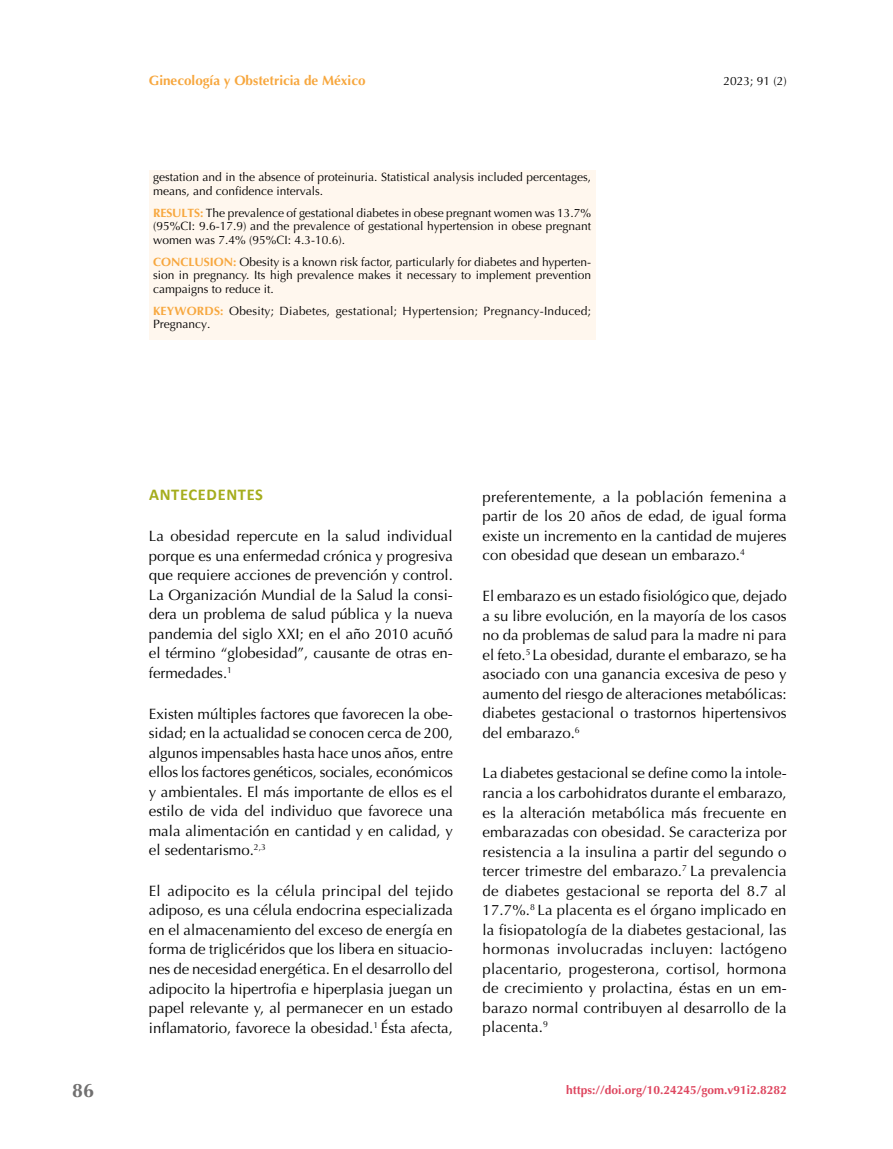
<style>
.page{position:relative;width:893px;height:1149px;background:#fff}
.page>*{position:absolute;margin:0;border:0;box-sizing:border-box;transform-origin:0 0}
.t1{font:700 19.5px "Optima";color:#706f6f}
.t2{font:700 16.5px "Calibri";letter-spacing:.04em;color:#a5ad1d}
.t3{font:15px/19.5px "Optima";color:#000;text-align:justify}
.t4{font:700 13.5px "Optima";color:#f7a73e}
.t5{font:12px/13.5px "Optima";color:#000;text-align:justify}
.t6{font:12px/13.5px "Optima";letter-spacing:.02em;color:#000}
.t7{font:700 12px "Optima";color:#de465f}
.s1{font-weight:700;color:#f7a73e}
</style>
<div class="page">
<div style="left:149px;top:170px;width:446px;height:169px;background:#fff7ee"></div>
<p class="t4" style="left:149px;top:73px;width:218px">Ginecología y Obstetricia de México</p>
<p class="t5" style="left:153px;top:170px;width:439px">gestation and in the absence of proteinuria. Statistical analysis included percentages, means, and confidence intervals.</p>
<p class="t5" style="left:153px;top:206px;width:440px"><span class="s1">RESULTS:</span> The prevalence of gestational diabetes in obese pregnant women was 13.7% (95%CI: 9.6-17.9) and the prevalence of gestational hypertension in obese pregnant women was 7.4% (95%CI: 4.3-10.6).</p>
<p class="t5" style="left:153px;top:255px;width:439px"><span class="s1">CONCLUSION:</span> Obesity is a known risk factor, particularly for diabetes and hyperten&shy;sion in pregnancy. Its high prevalence makes it necessary to implement prevention campaigns to reduce it.</p>
<p class="t6" style="left:153px;top:304px;width:439px"><span class="s1">KEYWORDS:</span> Obesity; Diabetes, gestational; Hypertension; Pregnancy-Induced;<br>Pregnancy.</p>
<p class="t5" style="left:723px;top:74px;width:65px">2023; 91 (2)</p>
<h1 class="t1" style="left:72px;top:1079px;width:23px">86</h1>
<p class="t2" style="left:149px;top:484px;width:115px">ANTECEDENTES</p>
<p class="t3" style="left:149px;top:526px;width:306px">La obesidad repercute en la salud individual porque es una enfermedad crónica y progresiva que requiere acciones de prevención y control.<br>La Organización Mundial de la Salud la consi&shy;dera un problema de salud pública y la nueva pandemia del siglo XXI; en el año 2010 acuñó el término “globesidad”, causante de otras en&shy;fermedades.<sup>1</sup></p>
<p class="t3" style="left:149px;top:703px;width:306px">Existen múltiples factores que favorecen la obe&shy;sidad; en la actualidad se conocen cerca de 200, algunos impensables hasta hace unos años, entre ellos los factores genéticos, sociales, económicos y ambientales. El más importante de ellos es el estilo de vida del individuo que favorece una mala alimentación en cantidad y en calidad, y el sedentarismo.<sup>2,3</sup></p>
<p class="t3" style="left:149px;top:881px;width:306px">El adipocito es la célula principal del tejido adiposo, es una célula endocrina especializada en el almacenamiento del exceso de energía en forma de triglicéridos que los libera en situacio&shy;nes de necesidad energética. En el desarrollo del adipocito la hipertrofia e hiperplasia juegan un papel relevante y, al permanecer en un estado inflamatorio, favorece la obesidad.<sup>1</sup> Ésta afecta,</p>
<p class="t3" style="left:483px;top:487px;width:306px">preferentemente, a la población femenina a partir de los 20 años de edad, de igual forma existe un incremento en la cantidad de mujeres con obesidad que desean un embarazo.<sup>4</sup></p>
<p class="t3" style="left:483px;top:586px;width:306px">El embarazo es un estado fisiológico que, dejado a su libre evolución, en la mayoría de los casos no da problemas de salud para la madre ni para el feto.<sup>5</sup> La obesidad, durante el embarazo, se ha asociado con una ganancia excesiva de peso y aumento del riesgo de alteraciones metabólicas: diabetes gestacional o trastornos hipertensivos del embarazo.<sup>6</sup></p>
<p class="t3" style="left:483px;top:763px;width:306px">La diabetes gestacional se define como la intole&shy;rancia a los carbohidratos durante el embarazo, es la alteración metabólica más frecuente en embarazadas con obesidad. Se caracteriza por resistencia a la insulina a partir del segundo o tercer trimestre del embarazo.<sup>7</sup> La prevalencia de diabetes gestacional se reporta del 8.7 al 17.7%.<sup>8</sup> La placenta es el órgano implicado en la fisiopatología de la diabetes gestacional, las hormonas involucradas incluyen: lactógeno placentario, progesterona, cortisol, hormona de crecimiento y prolactina, éstas en un em&shy;barazo normal contribuyen al desarrollo de la placenta.<sup>9</sup></p>
<p class="t7" style="left:566px;top:1082px;width:222px">https://doi.org/10.24245/gom.v91i2.8282</p>
</div>
